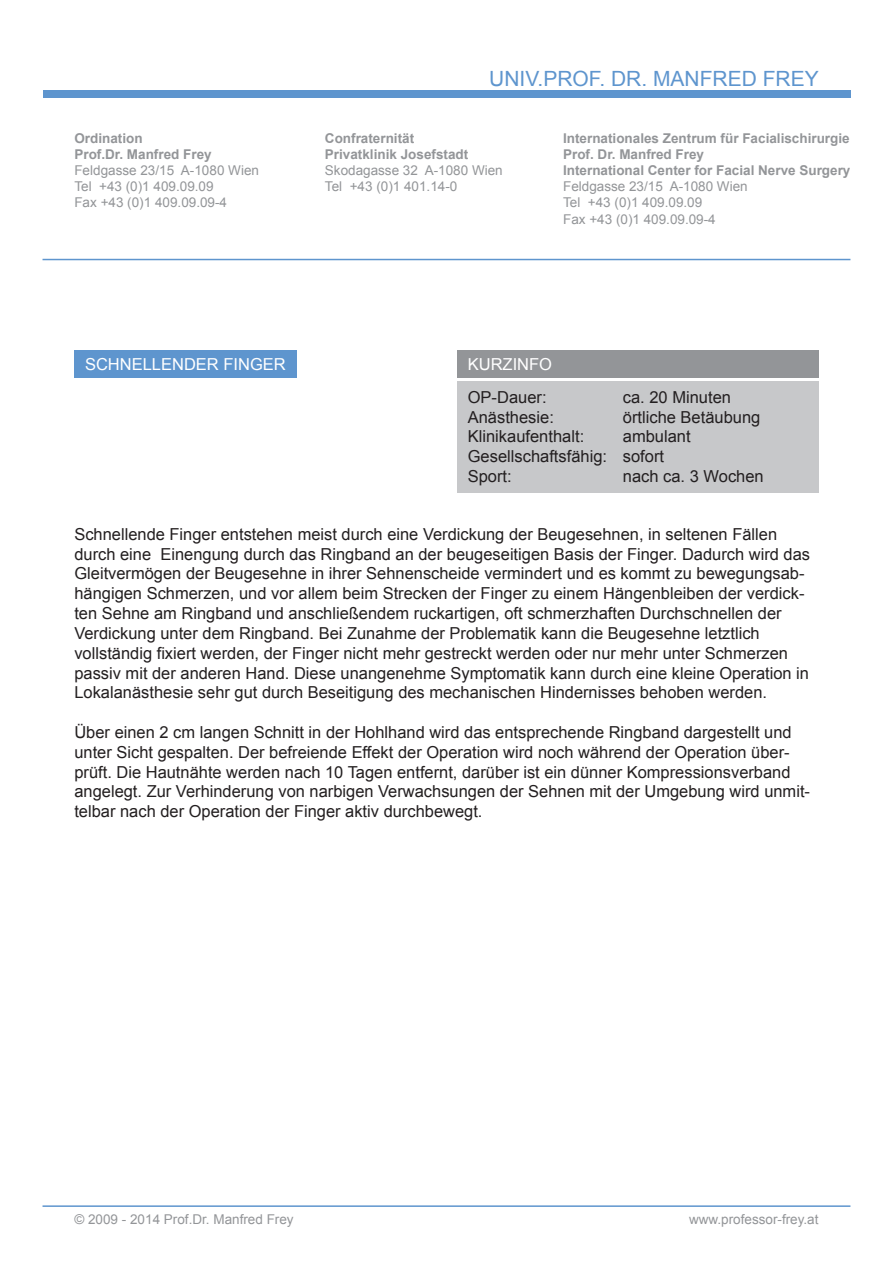
<style>
.page{position:relative;width:893px;height:1263px;background:#fff}
.page>*{position:absolute;margin:0;border:0;box-sizing:border-box;transform-origin:0 0}
.t1{font:21px "Arial";color:#5e95ce}
.t2{font:16.5px/19.8px "Arial";color:#231f20}
.t3{font:16.5px "Arial";color:#fff}
.t4{font:13.5px/16.2px "Arial";color:#939598}
.t5{font:700 13.5px/16.2px "Arial";color:#939598}
</style>
<div class="page">
<hr style="left:43px;top:1205px;width:807px;height:2px;background:#5e95ce">
<div style="left:43px;top:90px;width:807px;height:7px;background:#5e95ce"></div>
<hr style="left:43px;top:259px;width:807px;height:1px;background:#5e95ce">
<div style="left:457px;top:350px;width:362px;height:28px;background:#939598"></div>
<div style="left:457px;top:381px;width:362px;height:112px;background:#c7c8ca"></div>
<div style="left:74px;top:350px;width:223px;height:28px;background:#5e95ce"></div>
<p class="t5" style="left:74px;top:130px;width:139px">Ordination<br>Prof.Dr. Manfred Frey</p>
<p class="t4" style="left:74px;top:162px;width:186px">Feldgasse 23/15 A-1080 Wien<br>Tel +43 (0)1 409.09.09<br>Fax +43 (0)1 409.09.09-4</p>
<p class="t1" style="left:489px;top:64px;width:331px">UNIV.PROF. DR. MANFRED FREY</p>
<p class="t5" style="left:325px;top:130px;width:145px">Confraternität<br>Privatklinik Josefstadt</p>
<p class="t4" style="left:325px;top:162px;width:179px">Skodagasse 32 A-1080 Wien<br>Tel +43 (0)1 401.14-0</p>
<p class="t5" style="left:563px;top:130px;width:289px">Internationales Zentrum für Facialischirurgie<br>Prof. Dr. Manfred Frey<br>International Center for Facial Nerve Surgery</p>
<p class="t4" style="left:563px;top:178px;width:186px">Feldgasse 23/15 A-1080 Wien<br>Tel +43 (0)1 409.09.09<br>Fax +43 (0)1 409.09.09-4</p>
<p class="t3" style="left:85px;top:353px;width:202px">SCHNELLENDER FINGER</p>
<p class="t3" style="left:468px;top:353px;width:86px">KURZINFO</p>
<p class="t2" style="left:468px;top:387px;width:141px">OP-Dauer:<br>Anästhesie:<br>Klinikaufenthalt:<br>Gesellschaftsfähig:<br>Sport:</p>
<p class="t2" style="left:623px;top:387px;width:142px">ca. 20 Minuten örtliche Betäubung ambulant<br>sofort<br>nach ca. 3 Wochen</p>
<p class="t2" style="left:74px;top:524px;width:737px">Schnellende Finger entstehen meist durch eine Verdickung der Beugesehnen, in seltenen Fällen durch eine Einengung durch das Ringband an der beugeseitigen Basis der Finger. Dadurch wird das Gleitvermögen der Beugesehne in ihrer Sehnenscheide vermindert und es kommt zu bewegungsab&shy;hängigen Schmerzen, und vor allem beim Strecken der Finger zu einem Hängenbleiben der verdick&shy;ten Sehne am Ringband und anschließendem ruckartigen, oft schmerzhaften Durchschnellen der Verdickung unter dem Ringband. Bei Zunahme der Problematik kann die Beugesehne letztlich vollständig fixiert werden, der Finger nicht mehr gestreckt werden oder nur mehr unter Schmerzen passiv mit der anderen Hand. Diese unangenehme Symptomatik kann durch eine kleine Operation in Lokalanästhesie sehr gut durch Beseitigung des mechanischen Hindernisses behoben werden.</p>
<p class="t2" style="left:74px;top:722px;width:737px">Über einen 2 cm langen Schnitt in der Hohlhand wird das entsprechende Ringband dargestellt und unter Sicht gespalten. Der befreiende Effekt der Operation wird noch während der Operation über&shy;prüft. Die Hautnähte werden nach 10 Tagen entfernt, darüber ist ein dünner Kompressionsverband angelegt. Zur Verhinderung von narbigen Verwachsungen der Sehnen mit der Umgebung wird unmit&shy;telbar nach der Operation der Finger aktiv durchbewegt.</p>
<p class="t4" style="left:74px;top:1211px;width:221px">© 2009 - 2014 Prof.Dr. Manfred Frey</p>
<p class="t4" style="left:689px;top:1211px;width:131px">www.professor-frey.at</p>
</div>
